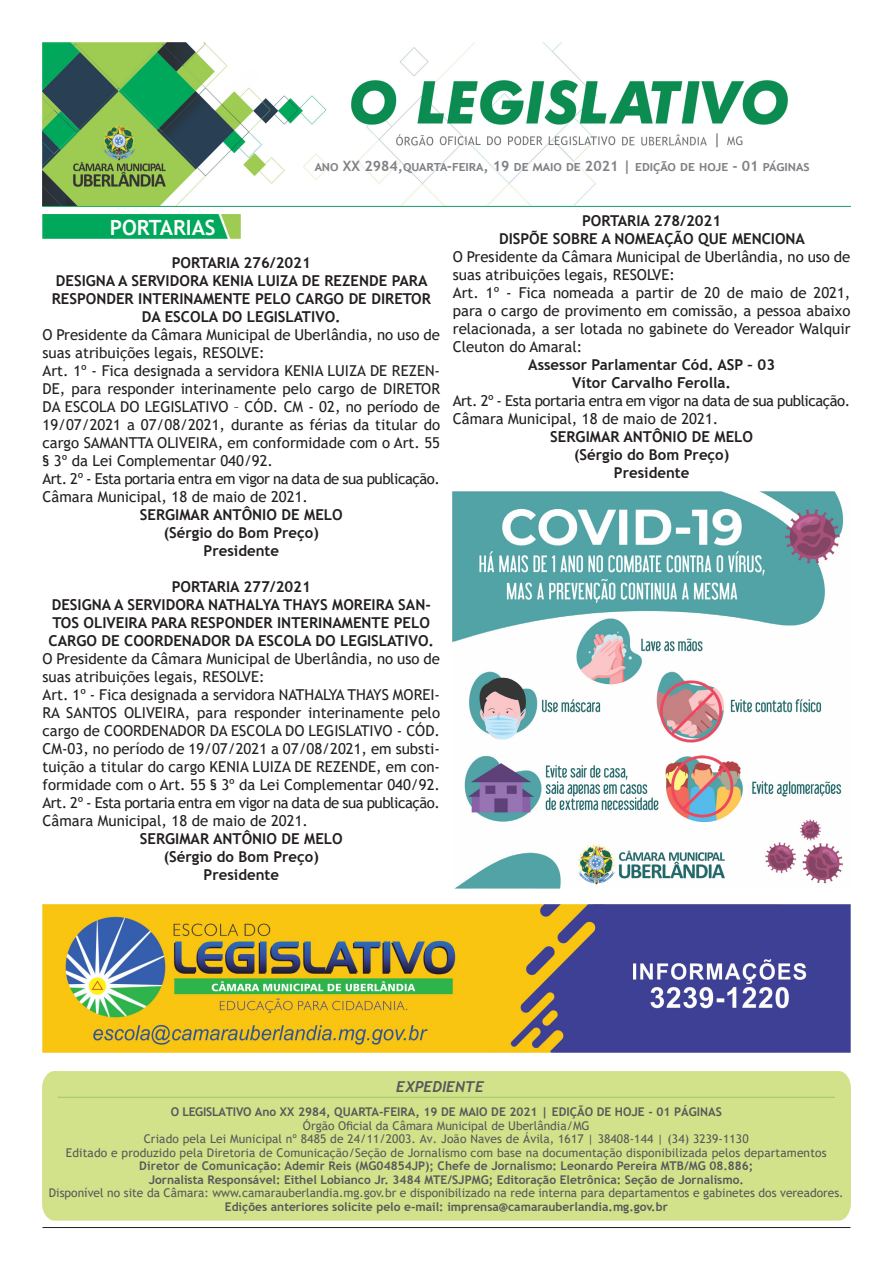
<style>
.page{position:relative;width:893px;height:1263px;background:#fff}
.page>*{position:absolute;margin:0;border:0;box-sizing:border-box;transform-origin:0 0}
.t1{font:700 21px "Trebuchet MS";color:#fff}
.t2{font:15px/18px "Trebuchet MS";color:#231f20}
.t3{font:700 15px/18px "Trebuchet MS";color:#231f20;text-align:center}
.t4{font:15px "Trebuchet MS";letter-spacing:-.03em;color:#231f20}
.t5{font:italic 700 15px "Trebuchet";color:#57585a}
.t6{font:700 14.25px "Trebuchet MS";color:#808285}
.t7{font:12px/13.5px "Trebuchet MS";letter-spacing:.01em;color:#57585a;text-align:center}
.t8{font:700 12px "Trebuchet MS";color:#57585a}
.s1{font-weight:700}
</style>
<div class="page">
<img style="left:43px;top:43px;width:807px;height:163px">
<hr style="left:43px;top:1227px;width:807px;height:1px;background:#231f20">
<img style="left:43px;top:215px;width:197px;height:24px">
<hr style="left:58px;top:1097px;width:777px;height:1px;background:#9ec566">
<img style="left:43px;top:905px;width:807px;height:147px">
<img style="left:453px;top:491px;width:391px;height:398px">
<p class="t6" style="left:315px;top:157px;width:496px">ano XX 2984,quarta-feira, 19 de maio de 2021 | edição de hoje - 01 páginas</p>
<p class="t1" style="left:110px;top:214px;width:107px">PORTARIAS</p>
<p class="t3" style="left:172px;top:254px;width:141px">PORTARIA 276/2021</p>
<p class="t3" style="left:52px;top:272px;width:381px">DESIGNA A SERVIDORA KENIA LUIZA DE REZENDE PARA<br>RESPONDER INTERINAMENTE PELO CARGO DE DIRETOR<br>DA ESCOLA DO LEGISLATIVO.</p>
<p class="t2" style="left:43px;top:326px;width:399px">O Presidente da Câmara Municipal de Uberlândia, no uso de suas atribuições legais, RESOLVE:</p>
<p class="t2" style="left:43px;top:362px;width:399px;text-align:justify">Art. 1º - Fica designada a servidora KENIA LUIZA DE REZEN-DE, para responder interinamente pelo cargo de DIRETOR DA ESCOLA DO LEGISLATIVO – CÓD. CM - 02, no período de 19/07/2021 a 07/08/2021, durante as férias da titular do cargo SAMANTTA OLIVEIRA, em conformidade com o Art. 55 § 3º da Lei Complementar 040/92.</p>
<p class="t4" style="left:43px;top:470px;width:399px">Art. 2º - Esta portaria entra em vigor na data de sua publicação.</p>
<p class="t2" style="left:43px;top:488px;width:267px">Câmara Municipal, 18 de maio de 2021.</p>
<p class="t3" style="left:140px;top:506px;width:204px">SERGIMAR ANTÔNIO DE MELO</p>
<p class="t3" style="left:164px;top:524px;width:157px">(Sérgio do Bom Preço)</p>
<p class="t3" style="left:204px;top:542px;width:77px">Presidente</p>
<p class="t3" style="left:172px;top:577px;width:141px">PORTARIA 277/2021</p>
<p class="t3" style="left:49px;top:595px;width:387px;text-align:left">DESIGNA A SERVIDORA NATHALYA THAYS MOREIRA SAN-<br>TOS OLIVEIRA PARA RESPONDER INTERINAMENTE PELO<br>CARGO DE COORDENADOR DA ESCOLA DO LEGISLATIVO.</p>
<p class="t2" style="left:43px;top:649px;width:399px">O Presidente da Câmara Municipal de Uberlândia, no uso de suas atribuições legais, RESOLVE:</p>
<p class="t2" style="left:43px;top:685px;width:399px;text-align:justify">Art. 1º - Fica designada a servidora NATHALYA THAYS MOREI-RA SANTOS OLIVEIRA, para responder interinamente pelo cargo de COORDENADOR DA ESCOLA DO LEGISLATIVO - CÓD.<br>CM-03, no período de 19/07/2021 a 07/08/2021, em substi&shy;tuição a titular do cargo KENIA LUIZA DE REZENDE, em con&shy;formidade com o Art. 55 § 3º da Lei Complementar 040/92.</p>
<p class="t4" style="left:43px;top:793px;width:399px">Art. 2º - Esta portaria entra em vigor na data de sua publicação.</p>
<p class="t2" style="left:43px;top:811px;width:267px">Câmara Municipal, 18 de maio de 2021.</p>
<p class="t3" style="left:140px;top:829px;width:204px">SERGIMAR ANTÔNIO DE MELO</p>
<p class="t3" style="left:164px;top:847px;width:157px">(Sérgio do Bom Preço)</p>
<p class="t3" style="left:204px;top:865px;width:77px">Presidente</p>
<p class="t3" style="left:582px;top:211px;width:141px">PORTARIA 278/2021</p>
<p class="t3" style="left:499px;top:229px;width:308px">DISPÕE SOBRE A NOMEAÇÃO QUE MENCIONA</p>
<p class="t2" style="left:453px;top:247px;width:399px">O Presidente da Câmara Municipal de Uberlândia, no uso de suas atribuições legais, RESOLVE:</p>
<p class="t2" style="left:453px;top:283px;width:399px;text-align:justify">Art. 1º - Fica nomeada a partir de 20 de maio de 2021, para o cargo de provimento em comissão, a pessoa abaixo relacionada, a ser lotada no gabinete do Vereador Walquir Cleuton do Amaral:</p>
<p class="t3" style="left:528px;top:355px;width:248px">Assessor Parlamentar Cód. ASP – 03</p>
<p class="t3" style="left:572px;top:373px;width:160px">Vítor Carvalho Ferolla.</p>
<p class="t4" style="left:453px;top:391px;width:399px">Art. 2º - Esta portaria entra em vigor na data de sua publicação.</p>
<p class="t2" style="left:453px;top:409px;width:267px">Câmara Municipal, 18 de maio de 2021.</p>
<p class="t3" style="left:550px;top:427px;width:204px">SERGIMAR ANTÔNIO DE MELO</p>
<p class="t3" style="left:574px;top:445px;width:157px">(Sérgio do Bom Preço)</p>
<p class="t3" style="left:614px;top:463px;width:77px">Presidente</p>
<p class="t5" style="left:396px;top:1077px;width:90px">EXPEDIENTE</p>
<p class="t8" style="left:171px;top:1104px;width:553px">O LEGISLATIVO Ano XX 2984, QUARTA-FEIRA, 19 DE MAIO DE 2021 | EDIÇÃO DE HOJE - 01 PÁGINAS</p>
<p class="t7" style="left:303px;top:1118px;width:288px">Órgão Oficial da Câmara Municipal de Uberlândia/MG</p>
<p class="t7" style="left:144px;top:1132px;width:606px">Criado pela Lei Municipal nº 8485 de 24/11/2003. Av. João Naves de Ávila, 1617 | 38408-144 | (34) 3239-1130</p>
<p class="t7" style="left:66px;top:1145px;width:762px">Editado e produzido pela Diretoria de Comunicação/Seção de Jornalismo com base na documentação disponibilizada pelos departamentos</p>
<p class="t8" style="left:139px;top:1158px;width:616px">Diretor de Comunicação: Ademir Reis (MG04854JP); Chefe de Jornalismo: Leonardo Pereira MTB/MG 08.886;</p>
<p class="t8" style="left:149px;top:1172px;width:597px">Jornalista Responsável: Eithel Lobianco Jr. 3484 MTE/SJPMG; Editoração Eletrônica: Seção de Jornalismo.</p>
<p class="t7" style="left:49px;top:1186px;width:796px">Disponível no site da Câmara: www.camarauberlandia.mg.gov.br e disponibilizado na rede interna para departamentos e gabinetes dos vereadores.<br><span class="s1">Edições anteriores solicite pelo e-mail: imprensa@camarauberlandia.mg.gov.br</span></p>
</div>
